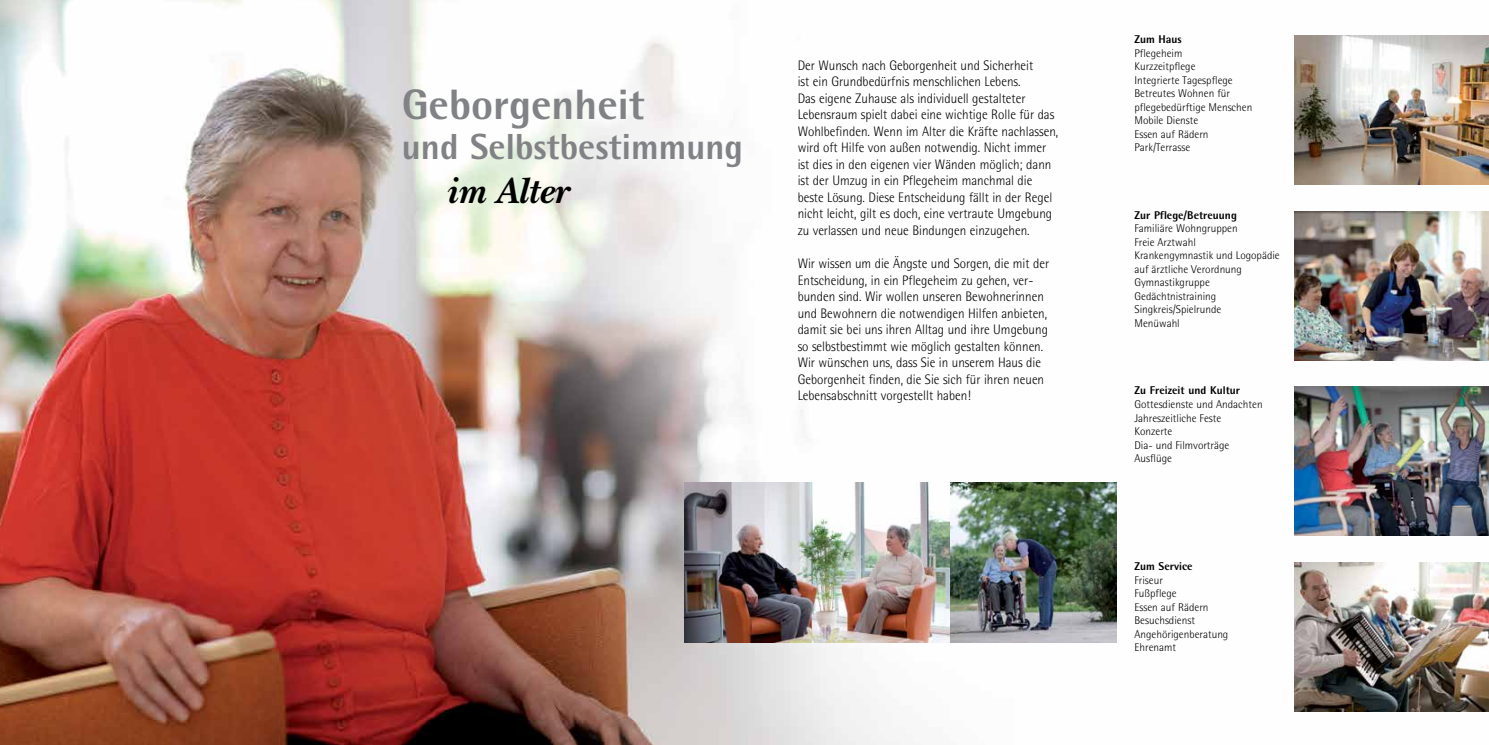
<style>
.page{position:relative;width:1489px;height:745px;background:#fff}
.page>*{position:absolute;margin:0;border:0;box-sizing:border-box;transform-origin:0 0}
.t1{font:800 42.5px "Rotis Semi Sans Std";color:#808285}
.t2{font:italic 700 37.5px "New Baskerville E";color:#000}
.t3{font:800 36.25px "Rotis Semi Sans Std";color:#808285}
.t4{font:300 13.75px/16.5px "Rotis Semi Sans Std";color:#000;scale:.95 1}
.t5{font:300 11.25px/13.5px "Rotis Semi Sans Std";color:#000}
.t6{font:800 11.25px "Rotis Semi Sans Std";color:#000}
</style>
<div class="page">
<img style="left:0;top:0;width:1488px;height:744px">
<img style="left:1293px;top:35px;width:195px;height:149px">
<img style="left:1293px;top:211px;width:195px;height:149px">
<img style="left:1293px;top:386px;width:195px;height:149px">
<img style="left:1293px;top:562px;width:195px;height:148px">
<img style="left:684px;top:482px;width:266px;height:159px">
<img style="left:950px;top:482px;width:166px;height:159px">
<h1 class="t1" style="left:402px;top:78px;width:244px">Geborgenheit</h1>
<h3 class="t3" style="left:402px;top:124px;width:343px">und Selbstbestimmung</h3>
<h2 class="t2" style="left:446px;top:168px;width:124px">im Alter</h2>
<p class="t4" style="left:797px;top:57px;width:276px">Der Wunsch nach Geborgenheit und Sicherheit<br>ist ein Grundbedürfnis menschlichen Lebens.<br>Das eigene Zuhause als individuell gestalteter Lebensraum spielt dabei eine wichtige Rolle für das Wohlbefinden. Wenn im Alter die Kräfte nachlassen, wird oft Hilfe von außen notwendig. Nicht immer ist dies in den eigenen vier Wänden möglich; dann ist der Umzug in ein Pflegeheim manchmal die beste Lösung. Diese Entscheidung fällt in der Regel nicht leicht, gilt es doch, eine vertraute Umgebung zu verlassen und neue Bindungen einzugehen.</p>
<p class="t4" style="left:797px;top:255px;width:266px">Wir wissen um die Ängste und Sorgen, die mit der Entscheidung, in ein Pflegeheim zu gehen, ver&shy;bunden sind. Wir wollen unseren Bewohnerinnen und Bewohnern die notwendigen Hilfen anbieten, damit sie bei uns ihren Alltag und ihre Umgebung so selbstbestimmt wie möglich gestalten können.<br>Wir wünschen uns, dass Sie in unserem Haus die Geborgenheit finden, die Sie sich für ihren neuen Lebensabschnitt vorgestellt haben!</p>
<p class="t6" style="left:1134px;top:32px;width:49px">Zum Haus</p>
<p class="t5" style="left:1134px;top:46px;width:119px">Pflegeheim<br>Kurzzeitpflege<br>Integrierte Tagespflege<br>Betreutes Wohnen für pflegebedürftige Menschen<br>Mobile Dienste<br>Essen auf Rädern<br>Park/Terrasse</p>
<p class="t6" style="left:1134px;top:208px;width:104px">Zur Pflege/Betreuung</p>
<p class="t5" style="left:1134px;top:222px;width:147px">Familiäre Wohngruppen<br>Freie Arztwahl<br>Krankengymnastik und Logopädie auf ärztliche Verordnung<br>Gymnastikgruppe<br>Gedächtnistraining<br>Singkreis/Spielrunde<br>Menüwahl</p>
<p class="t6" style="left:1134px;top:383px;width:107px">Zu Freizeit und Kultur</p>
<p class="t5" style="left:1134px;top:397px;width:130px">Gottesdienste und Andachten<br>Jahreszeitliche Feste<br>Konzerte<br>Dia- und Filmvorträge<br>Ausflüge</p>
<p class="t6" style="left:1134px;top:558px;width:59px">Zum Service</p>
<p class="t5" style="left:1134px;top:572px;width:95px">Friseur<br>Fußpflege<br>Essen auf Rädern<br>Besuchsdienst<br>Angehörigenberatung<br>Ehrenamt</p>
</div>
